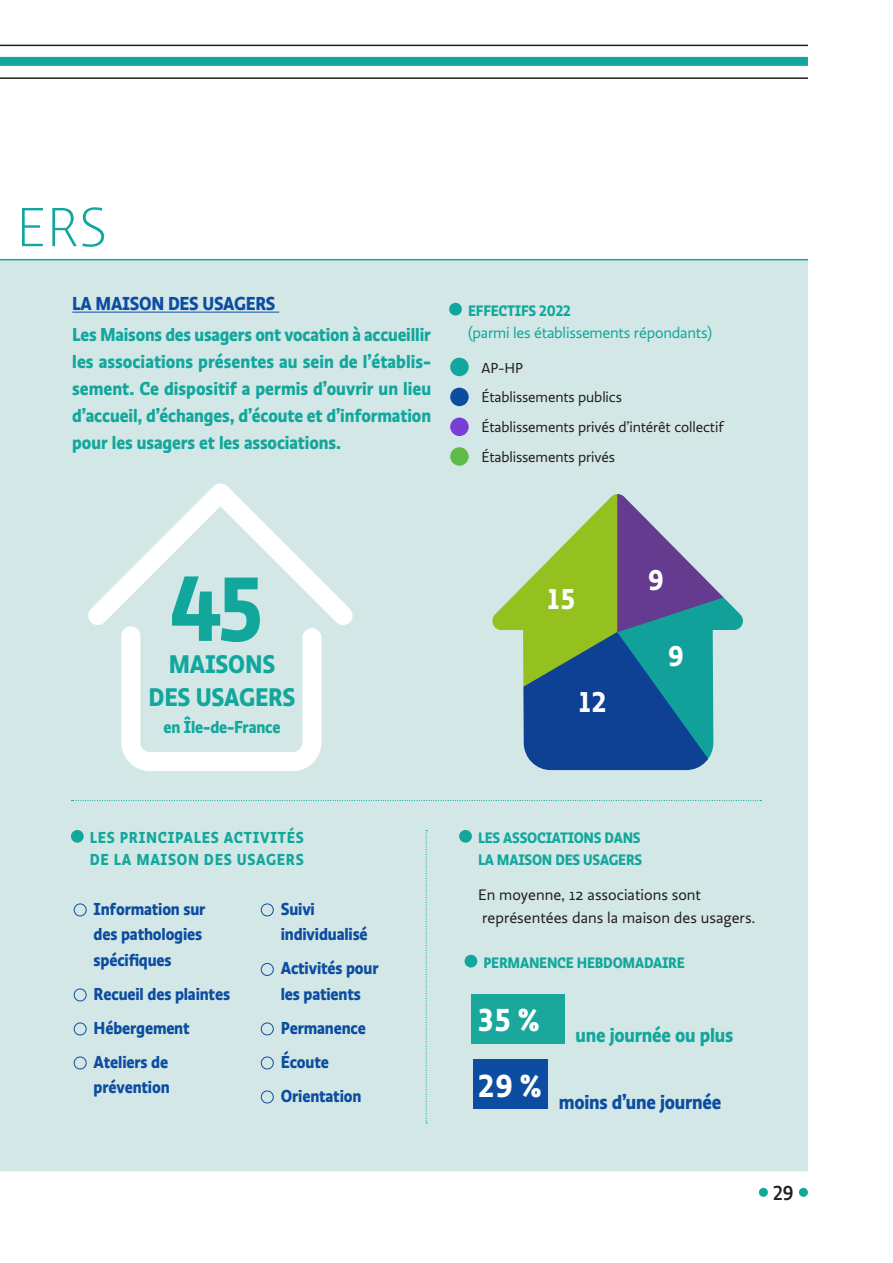
<style>
.page{position:relative;width:893px;height:1263px;background:#fff}
.page>*{position:absolute;margin:0;border:0;box-sizing:border-box;transform-origin:0 0}
.texte{font:700 94.5px "Ratio Display";color:#12a79d}
.t1{font:300 57px "Ratio";color:#12a79d}
.texte-2{font:700 33px "Ratio Display";color:#fff}
.texte-3{font:700 29.7px "Ratio Display";color:#fff}
.texte-4{font:700 26.4px/33.6px "Ratio Display";letter-spacing:-.01em;color:#12a79d;text-align:center}
.texte-5{font:700 21px "Ratio Display";letter-spacing:-.01em;color:#0d4da1}
.texte-6{font:700 21px "Ratio Display";letter-spacing:-.01em;color:#12a79d}
.t2{font:500 21px "Ratio Display";color:#231f20}
.edito{font:700 19.5px/27px "Ratio Display";letter-spacing:-.005em;color:#12a79d;text-align:justify}
.soustitreniveau2{font:700 19.5px "Ratio Display";letter-spacing:-.015em;color:#0d4da1}
.texte-7{font:700 18px/25.5px "Ratio Display";letter-spacing:-.01em;color:#0d4da1}
.texte-8{font:700 18px "Ratio Display";letter-spacing:-.01em;color:#12a79d}
.sstitreniuv3{font:700 16.5px/22.5px "Ratio Display";letter-spacing:.04em;color:#12a79d}
.texte-9{font:15.75px "Ratio";color:#231f20}
.sstitreniuv3-2{font:700 15.75px/22.5px "Ratio Display";letter-spacing:-.015em;color:#12a79d}
.sstitreniuv3-3{font:15.75px/22.5px "Ratio";letter-spacing:-.015em;color:#12a79d}
.texte-10{font:15px "Ratio";letter-spacing:-.01em;color:#231f20}
.s1{font-family:"Ratio Display";font-weight:700}
</style>
<div class="page">
<div style="left:0;top:57px;width:808px;height:9px;background:#12a79d"></div>
<hr style="left:0;top:77px;width:808px;height:2px;background:#231f20">
<hr style="left:0;top:45px;width:808px;height:1px;background:#231f20">
<div style="left:759px;top:1188px;width:9px;height:9px;background:#12a79d;border-radius:50%"></div>
<div style="left:799px;top:1188px;width:9px;height:9px;background:#12a79d;border-radius:50%"></div>
<div style="left:0;top:260px;width:808px;height:911px;background:#d3e8e6"></div>
<img style="left:492px;top:494px;width:251px;height:276px">
<hr style="left:0;top:259px;width:808px;height:1px;background:#12a79d">
<hr style="left:72px;top:312px;width:207px;height:1px;background:#0d4da1">
<svg style="left:88px;top:483px;width:265px;height:288px"></svg>
<div style="left:449px;top:303px;width:13px;height:13px;background:#12a79d;border-radius:50%"></div>
<div style="left:450px;top:388px;width:19px;height:18px;background:#0d4da1;border-radius:50%"></div>
<div style="left:450px;top:358px;width:19px;height:18px;background:#12a79d;border-radius:50%"></div>
<div style="left:450px;top:418px;width:19px;height:18px;background:#793ed6;border-radius:50%"></div>
<div style="left:450px;top:447px;width:19px;height:19px;background:#60bb46;border-radius:50%"></div>
<svg style="left:72px;top:800px;width:689px;height:1px"></svg>
<div style="left:74px;top:903px;width:13px;height:13px;border:1px solid #0d4da1;border-radius:50%"></div>
<div style="left:74px;top:988px;width:13px;height:13px;border:1px solid #0d4da1;border-radius:50%"></div>
<div style="left:74px;top:1022px;width:13px;height:13px;border:1px solid #0d4da1;border-radius:50%"></div>
<div style="left:74px;top:1056px;width:13px;height:13px;border:1px solid #0d4da1;border-radius:50%"></div>
<div style="left:261px;top:903px;width:13px;height:13px;border:1px solid #0d4da1;border-radius:50%"></div>
<div style="left:261px;top:963px;width:13px;height:13px;border:1px solid #0d4da1;border-radius:50%"></div>
<div style="left:261px;top:1022px;width:13px;height:13px;border:1px solid #0d4da1;border-radius:50%"></div>
<div style="left:261px;top:1056px;width:13px;height:13px;border:1px solid #0d4da1;border-radius:50%"></div>
<div style="left:261px;top:1090px;width:13px;height:13px;border:1px solid #0d4da1;border-radius:50%"></div>
<div style="left:71px;top:830px;width:13px;height:13px;background:#12a79d;border-radius:50%"></div>
<div style="left:459px;top:830px;width:13px;height:13px;background:#12a79d;border-radius:50%"></div>
<div style="left:471px;top:994px;width:94px;height:49px;background:#1aa89c"></div>
<div style="left:473px;top:1060px;width:75px;height:49px;background:#0d4da1"></div>
<div style="left:465px;top:955px;width:12px;height:12px;background:#12a79d;border-radius:50%"></div>
<svg style="left:426px;top:830px;width:1px;height:293px"></svg>
<h2 class="t1" style="left:16px;top:197px;width:92px">ERS</h2>
<p class="soustitreniveau2" style="left:72px;top:291px;width:205px">LA MAISON DES USAGERS</p>
<p class="edito" style="left:72px;top:321px;width:360px">Les Maisons des usagers ont vocation à accueillir les associations présentes au sein de l’établis&shy;sement. Ce dispositif a permis d’ouvrir un lieu d’accueil, d’échanges, d’écoute et d’information pour les usagers et les associations.</p>
<p class="sstitreniuv3-3" style="left:468px;top:299px;width:246px"><span class="s1">EFFECTIFS 2022<br></span>(parmi les établissements répondants)</p>
<p class="texte-10" style="left:481px;top:359px;width:43px">AP-HP</p>
<p class="texte-10" style="left:481px;top:389px;width:142px">Établissements publics</p>
<p class="texte-10" style="left:481px;top:418px;width:244px">Établissements privés d’intérêt collectif</p>
<p class="texte-10" style="left:481px;top:448px;width:135px">Établissements privés</p>
<p class="texte" style="left:169px;top:550px;width:96px">45</p>
<p class="texte-4" style="left:149px;top:646px;width:148px">MAISONS<br>DES USAGERS</p>
<p class="texte-8" style="left:163px;top:715px;width:119px">en Île-de-France</p>
<p class="texte-3" style="left:548px;top:580px;width:29px">15</p>
<p class="texte-3" style="left:579px;top:683px;width:29px">12</p>
<p class="texte-3" style="left:648px;top:561px;width:17px">9</p>
<p class="texte-3" style="left:668px;top:638px;width:17px">9</p>
<p class="sstitreniuv3" style="left:90px;top:826px;width:215px">LES PRINCIPALES ACTIVITÉS<br>DE LA MAISON DES USAGERS</p>
<p class="sstitreniuv3-2" style="left:478px;top:826px;width:166px">LES ASSOCIATIONS DANS<br>LA MAISON DES USAGERS</p>
<p class="texte-9" style="left:478px;top:885px;width:224px">En moyenne, 12 associations sont</p>
<p class="texte-9" style="left:482px;top:909px;width:275px">représentées dans la maison des usagers.</p>
<p class="texte-7" style="left:94px;top:896px;width:113px">Information sur des pathologies spécifiques</p>
<p class="texte-7" style="left:94px;top:981px;width:138px">Recueil des plaintes</p>
<p class="texte-7" style="left:94px;top:1015px;width:98px">Hébergement</p>
<p class="texte-7" style="left:94px;top:1049px;width:78px">Ateliers de prévention</p>
<p class="texte-7" style="left:281px;top:896px;width:88px">Suivi individualisé</p>
<p class="texte-7" style="left:281px;top:955px;width:99px">Activités pour les patients</p>
<p class="texte-7" style="left:281px;top:1015px;width:87px">Permanence</p>
<p class="texte-7" style="left:281px;top:1049px;width:50px">Écoute</p>
<p class="texte-7" style="left:281px;top:1083px;width:82px">Orientation</p>
<p class="sstitreniuv3-2" style="left:483px;top:951px;width:203px">PERMANENCE HEBDOMADAIRE</p>
<p class="texte-2" style="left:478px;top:999px;width:63px">35%</p>
<p class="texte-6" style="left:575px;top:1022px;width:159px">une journée ou plus</p>
<p class="texte-2" style="left:478px;top:1065px;width:65px">29%</p>
<p class="texte-5" style="left:559px;top:1089px;width:164px">moins d’une journée</p>
<p class="t2" style="left:773px;top:1180px;width:22px">29</p>
</div>
